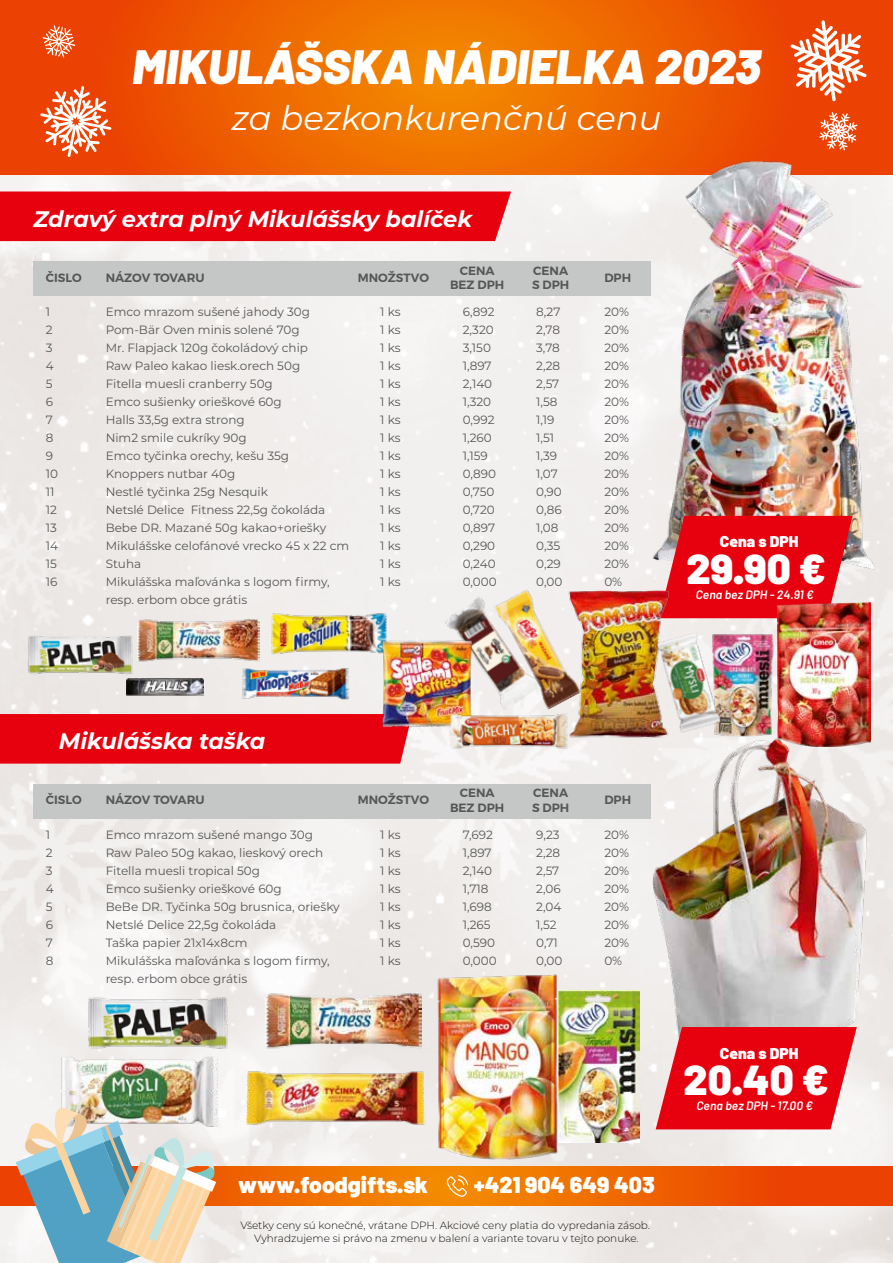
<style>
.page{position:relative;width:893px;height:1263px;background:#fff}
.page>*{position:absolute;margin:0;border:0;box-sizing:border-box;transform-origin:0 0}
.t1{font:italic 900 48.3px "Barlow";color:#fff}
.t2{font:900 42px "Barlow";color:#fff}
.t3{font:italic 33.75px "Montserrat";color:#fff}
.t4{font:900 22.95px "Barlow";color:#fff}
.t5{font:italic 700 22.5px "Montserrat";color:#fff}
.t6{font:900 15.75px "Barlow";color:#fff}
.t7{font:italic 600 12.3px "Barlow";color:#fff}
.t8{font:12px/18px "Montserrat";color:#555756}
.t9{font:600 12px/14.4px "Montserrat";color:#555756;text-align:center}
.t10{font:300 10.5px/12.6px "Montserrat";color:#12120d;text-align:center}
</style>
<div class="page">
<img style="left:0;top:174px;width:893px;height:1089px">
<svg style="left:0;top:1166px;width:893px;height:40px;background:#ee6500"></svg>
<div style="left:0;top:191px;width:511px;height:50px;background:#e7000e"></div>
<div style="left:34px;top:261px;width:617px;height:35px;background:#c5c7c7"></div>
<div style="left:0;top:714px;width:412px;height:50px;background:#e7000e"></div>
<div style="left:34px;top:784px;width:617px;height:34px;background:#c5c7c7"></div>
<svg style="left:0;top:0;width:893px;height:174px;background:#ed6000"></svg>
<svg style="left:447px;top:1175px;width:21px;height:22px"></svg>
<svg style="left:790px;top:20px;width:77px;height:81px"></svg>
<svg style="left:819px;top:112px;width:38px;height:38px"></svg>
<svg style="left:40px;top:86px;width:71px;height:71px"></svg>
<svg style="left:43px;top:25px;width:32px;height:33px"></svg>
<img style="left:645px;top:155px;width:234px;height:418px">
<svg style="left:659px;top:516px;width:194px;height:102px;background:#e31622"></svg>
<img style="left:778px;top:602px;width:92px;height:129px">
<img style="left:724px;top:630px;width:51px;height:101px">
<img style="left:239px;top:666px;width:112px;height:35px">
<img style="left:440px;top:595px;width:50px;height:114px">
<img style="left:268px;top:607px;width:122px;height:50px">
<img style="left:137px;top:614px;width:122px;height:53px">
<img style="left:24px;top:630px;width:113px;height:48px">
<img style="left:562px;top:578px;width:113px;height:169px">
<img style="left:380px;top:637px;width:93px;height:93px">
<img style="left:127px;top:676px;width:77px;height:23px">
<img style="left:446px;top:709px;width:125px;height:45px">
<img style="left:490px;top:586px;width:92px;height:125px">
<img style="left:651px;top:628px;width:73px;height:103px">
<img style="left:247px;top:1067px;width:178px;height:60px">
<img style="left:432px;top:971px;width:128px;height:191px">
<img style="left:54px;top:1055px;width:172px;height:74px">
<img style="left:559px;top:990px;width:80px;height:152px">
<img style="left:265px;top:986px;width:156px;height:69px">
<img style="left:82px;top:990px;width:152px;height:65px">
<svg style="left:16px;top:1106px;width:201px;height:157px;background:#bac6c0"></svg>
<img style="left:638px;top:731px;width:244px;height:379px">
<svg style="left:656px;top:1027px;width:201px;height:102px;background:#e81f2b"></svg>
<h1 class="t1" style="left:132px;top:37px;width:630px">MIKULÁŠSKA NÁDIELKA 2023</h1>
<h3 class="t3" style="left:232px;top:95px;width:431px">za bezkonkurenčnú cenu</h3>
<h3 class="t5" style="left:33px;top:203px;width:440px">Zdravý extra plný Mikulášsky balíček</h3>
<p class="t9" style="left:46px;top:270px;width:38px">ČISLO</p>
<p class="t8" style="left:46px;top:303px;width:14px">1<br>2<br>3<br>4<br>5<br>6<br>7<br>8<br>9<br>10<br>11<br>12<br>13<br>14<br>15<br>16</p>
<p class="t8" style="left:106px;top:303px;width:245px">Emco mrazom sušené jahody 30g<br>Pom-Bär Oven minis solené 70g<br>Mr. Flapjack 120g čokoládový chip<br>Raw Paleo kakao liesk.orech 50g<br>Fitella muesli cranberry 50g<br>Emco sušienky orieškové 60g<br>Halls 33,5g extra strong<br>Nim2 smile cukríky 90g<br>Emco tyčinka orechy, kešu 35g<br>Knoppers nutbar 40g<br>Nestlé tyčinka 25g Nesquik<br>Netslé Delice Fitness 22,5g čokoláda<br>Bebe DR. Mazané 50g kakao+oriešky<br>Mikulášske celofánové vrecko 45 x 22 cm<br>Stuha<br>Mikulášska maľovánka s logom firmy, resp. erbom obce grátis</p>
<p class="t8" style="left:380px;top:303px;width:22px;text-align:justify">1 ks 1 ks 1 ks 1 ks 1 ks 1 ks 1 ks 1 ks 1 ks 1 ks 1 ks 1 ks 1 ks 1 ks 1 ks 1 ks</p>
<p class="t8" style="left:463px;top:303px;width:36px">6,892<br>2,320<br>3,150<br>1,897<br>2,140<br>1,320<br>0,992<br>1,260<br>1,159<br>0,890<br>0,750<br>0,720<br>0,897<br>0,290<br>0,240<br>0,000</p>
<p class="t8" style="left:536px;top:303px;width:28px">8,27<br>2,78<br>3,78<br>2,28<br>2,57<br>1,58<br>1,19<br>1,51<br>1,39<br>1,07<br>0,90<br>0,86<br>1,08<br>0,35<br>0,29<br>0,00</p>
<p class="t8" style="left:604px;top:303px;width:26px;text-align:justify">20% 20% 20% 20% 20% 20% 20% 20% 20% 20% 20% 20% 20% 20% 20% 0%</p>
<p class="t9" style="left:450px;top:263px;width:56px">CENA<br>BEZ DPH</p>
<p class="t9" style="left:532px;top:263px;width:39px;text-align:left">CENA<br>S DPH</p>
<p class="t9" style="left:106px;top:270px;width:100px">NÁZOV TOVARU</p>
<p class="t9" style="left:358px;top:270px;width:73px">MNOŽSTVO</p>
<p class="t9" style="left:604px;top:270px;width:28px">DPH</p>
<h3 class="t6" style="left:720px;top:532px;width:80px">Cena s DPH</h3>
<h2 class="t2" style="left:686px;top:542px;width:141px">29.90 €</h2>
<p class="t7" style="left:696px;top:587px;width:119px">Cena bez DPH - 24.91 €</p>
<h3 class="t5" style="left:59px;top:725px;width:208px">Mikulášska taška</h3>
<p class="t9" style="left:450px;top:786px;width:56px">CENA<br>BEZ DPH</p>
<p class="t9" style="left:532px;top:786px;width:39px;text-align:left">CENA<br>S DPH</p>
<p class="t9" style="left:106px;top:793px;width:100px">NÁZOV TOVARU</p>
<p class="t9" style="left:358px;top:793px;width:73px">MNOŽSTVO</p>
<p class="t9" style="left:604px;top:793px;width:28px">DPH</p>
<p class="t9" style="left:46px;top:793px;width:38px">ČISLO</p>
<p class="t8" style="left:46px;top:825px;width:9px">1<br>2<br>3<br>4<br>5<br>6<br>7<br>8</p>
<p class="t8" style="left:380px;top:825px;width:22px;text-align:justify">1 ks 1 ks 1 ks 1 ks 1 ks 1 ks 1 ks 1 ks</p>
<p class="t8" style="left:463px;top:825px;width:36px">7,692<br>1,897<br>2,140<br>1,718<br>1,698<br>1,265<br>0,590<br>0,000</p>
<p class="t8" style="left:536px;top:825px;width:28px">9,23<br>2,28<br>2,57<br>2,06<br>2,04<br>1,52<br>0,71<br>0,00</p>
<p class="t8" style="left:604px;top:825px;width:26px;text-align:justify">20% 20% 20% 20% 20% 20% 20% 0%</p>
<p class="t8" style="left:106px;top:825px;width:236px">Emco mrazom sušené mango 30g<br>Raw Paleo 50g kakao, lieskový orech<br>Fitella muesli tropical 50g<br>Emco sušienky orieškové 60g<br>BeBe DR. Tyčinka 50g brusnica, oriešky<br>Netslé Delice 22,5g čokoláda<br>Taška papier 21x14x8cm<br>Mikulášska maľovánka s logom firmy, resp. erbom obce grátis</p>
<h3 class="t4" style="left:238px;top:1171px;width:191px">www.foodgifts.sk</h3>
<h3 class="t4" style="left:474px;top:1171px;width:182px">+421 904 649 403</h3>
<p class="t10" style="left:240px;top:1219px;width:411px">Všetky ceny sú konečné, vrátane DPH. Akciové ceny platia do vypredania zásob.<br>Vyhradzujeme si právo na zmenu v balení a variante tovaru v tejto ponuke.</p>
<h3 class="t6" style="left:720px;top:1043px;width:80px">Cena s DPH</h3>
<h2 class="t2" style="left:683px;top:1054px;width:147px">20.40 €</h2>
<p class="t7" style="left:696px;top:1098px;width:118px">Cena bez DPH - 17.00 €</p>
</div>
